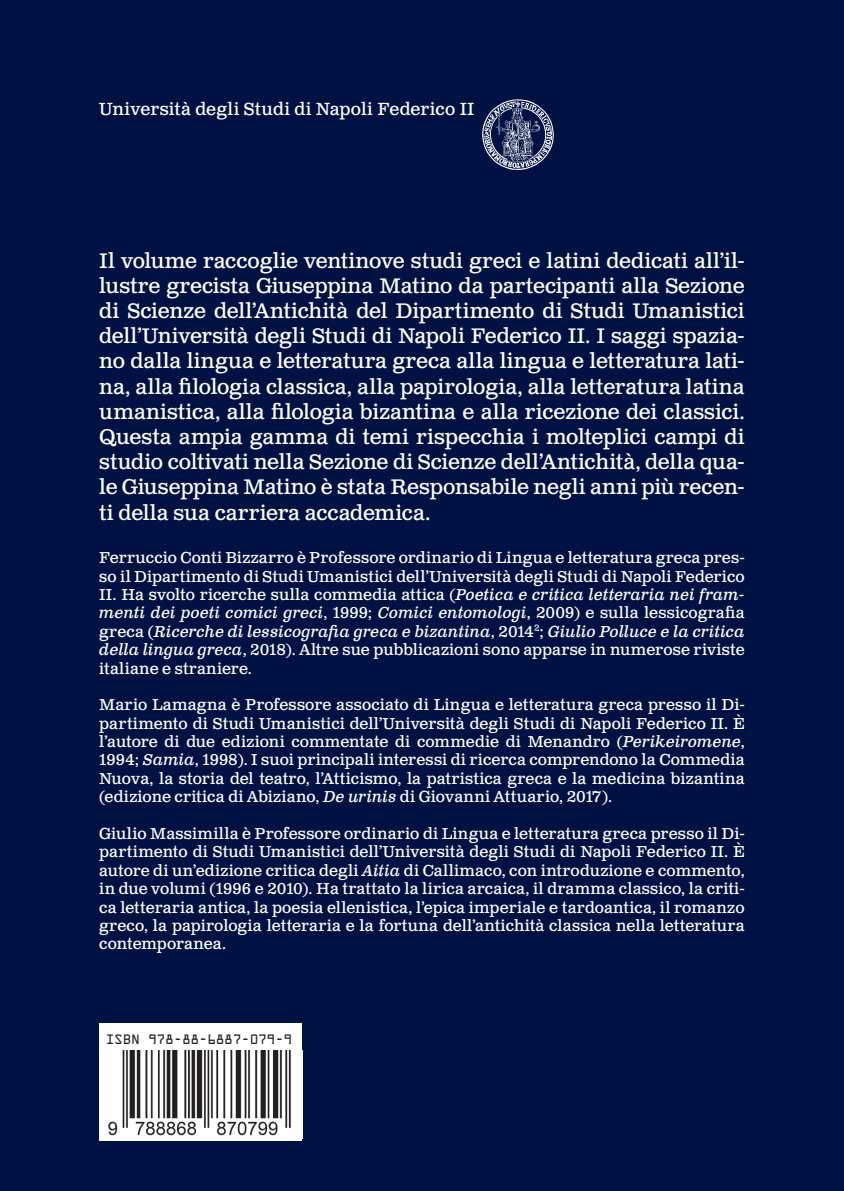
<style>
.page{position:relative;width:844px;height:1191px;background:#fff}
.page>*{position:absolute;margin:0;border:0;box-sizing:border-box;transform-origin:0 0}
.t1{font:21px/25.2px "Clarendon Text Pro";letter-spacing:-.005em;color:#fff;text-align:justify}
.t2{font:17.5px "Clarendon Text Pro";letter-spacing:.01em;color:#fff}
.t3{font:15.75px/18.4px "Clarendon Text Pro";letter-spacing:.01em;color:#fff;text-align:justify}
.t4{font:12.25px "OCRA Std";letter-spacing:-.03em;color:#231f20}
.s1{font-style:italic}
</style>
<div class="page">
<div style="left:0;top:0;width:843px;height:1191px;background:#001143"></div>
<img style="left:482px;top:99px;width:71px;height:70px">
<div style="left:99px;top:1023px;width:203px;height:118px;background:#fff"></div>
<img style="left:108px;top:1050px;width:183px;height:86px">
<p class="t2" style="left:99px;top:99px;width:376px">Università degli Studi di Napoli Federico II</p>
<p class="t1" style="left:99px;top:248px;width:646px">Il volume raccoglie ventinove studi greci e latini dedicati all’il&shy;lustre grecista Giuseppina Matino da partecipanti alla Sezione di Scienze dell’Antichità del Dipartimento di Studi Umanistici dell’Università degli Studi di Napoli Federico II. I saggi spazia&shy;no dalla lingua e letteratura greca alla lingua e letteratura lati&shy;na, alla filologia classica, alla papirologia, alla letteratura latina umanistica, alla filologia bizantina e alla ricezione dei classici.<br>Questa ampia gamma di temi rispecchia i molteplici campi di studio coltivati nella Sezione di Scienze dell’Antichità, della qua&shy;le Giuseppina Matino è stata Responsabile negli anni più recen&shy;ti della sua carriera accademica.</p>
<p class="t3" style="left:99px;top:549px;width:646px">Ferruccio Conti Bizzarro è Professore ordinario di Lingua e letteratura greca pres&shy;so il Dipartimento di Studi Umanistici dell’Università degli Studi di Napoli Federico II. Ha svolto ricerche sulla commedia attica (<span class="s1">Poetica e critica letteraria nei fram&shy;menti dei poeti comici greci</span>, 1999; <span class="s1">Comici entomologi</span>, 2009) e sulla lessicografia greca (<span class="s1">Ricerche di lessicografia greca e bizantina</span>, 2014<sup>2</sup>; <span class="s1">Giulio Polluce e la critica della lingua greca</span>, 2018). Altre sue pubblicazioni sono apparse in numerose riviste italiane e straniere.</p>
<p class="t3" style="left:99px;top:696px;width:646px">Mario Lamagna è Professore associato di Lingua e letteratura greca presso il Di&shy;partimento di Studi Umanistici dell’Università degli Studi di Napoli Federico II. È l’autore di due edizioni commentate di commedie di Menandro (<span class="s1">Perikeiromene</span>, 1994; <span class="s1">Samia</span>, 1998). I suoi principali interessi di ricerca comprendono la Commedia Nuova, la storia del teatro, l’Atticismo, la patristica greca e la medicina bizantina (edizione critica di Abiziano, <span class="s1">De urinis</span> di Giovanni Attuario, 2017).</p>
<p class="t3" style="left:99px;top:825px;width:646px">Giulio Massimilla è Professore ordinario di Lingua e letteratura greca presso il Di&shy;partimento di Studi Umanistici dell’Università degli Studi di Napoli Federico II. È autore di un’edizione critica degli <span class="s1">Aitia</span> di Callimaco, con introduzione e commento, in due volumi (1996 e 2010). Ha trattato la lirica arcaica, il dramma classico, la criti&shy;ca letteraria antica, la poesia ellenistica, l’epica imperiale e tardoantica, il romanzo greco, la papirologia letteraria e la fortuna dell’antichità classica nella letteratura contemporanea.</p>
<p class="t4" style="left:106px;top:1033px;width:188px">ISBN 978-88-6887-079-9</p>
</div>
